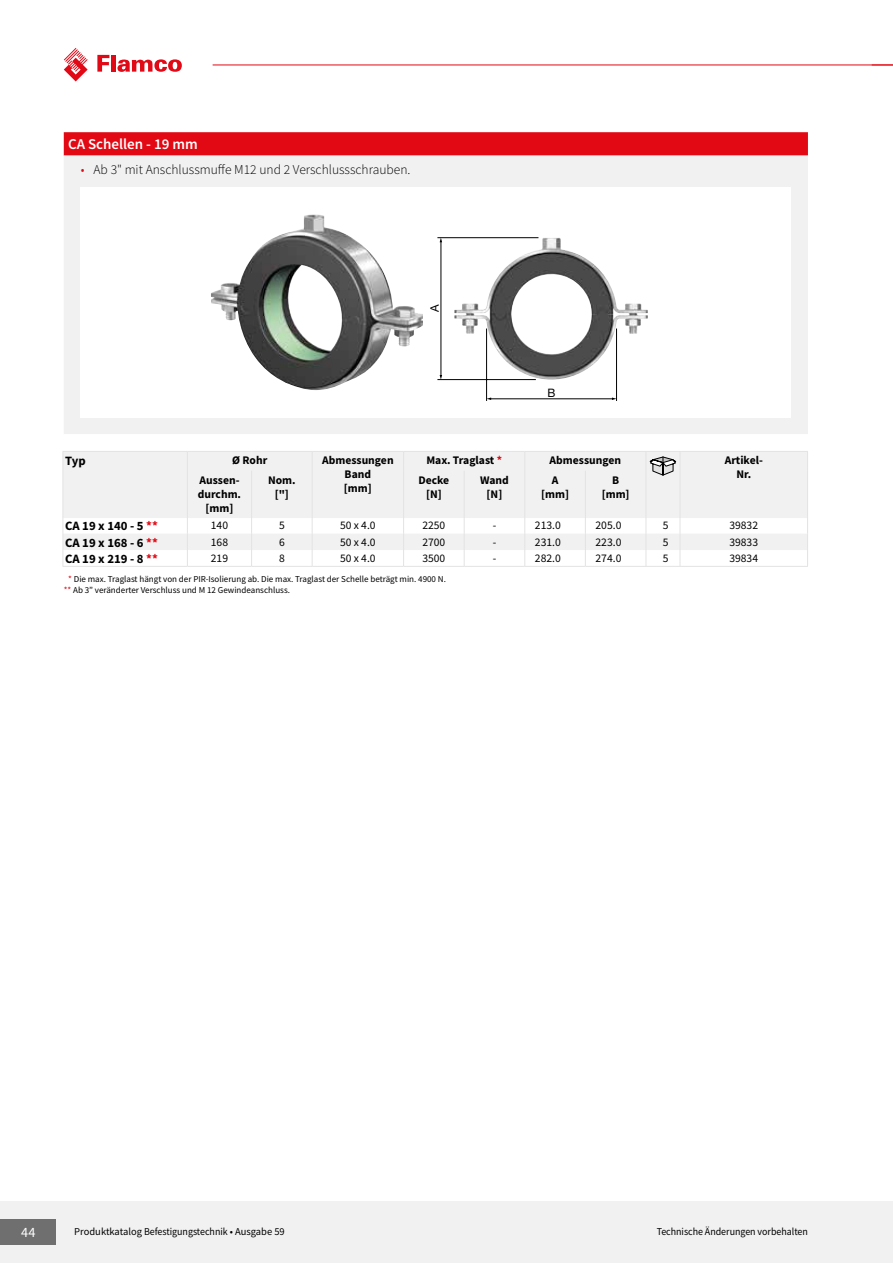
<style>
.page{position:relative;width:893px;height:1263px;background:#fff}
.page>*{position:absolute;margin:0;border:0;box-sizing:border-box;transform-origin:0 0}
.t1{font:600 15px "Source Sans Pro";color:#fff}
.t2{font:14.25px "Source Sans Pro";color:#fff}
.t3{font:300 13.5px "Source Sans Pro";color:#000}
.t4{font:700 12.75px "Source Sans Pro";color:#000}
.t5{font:700 11.7px/14px "Source Sans Pro";color:#000;text-align:center}
.t6{font:11.7px "Source Sans Pro";color:#000}
.t7{font:11.7px "Helvetica Neue LT Com";color:#000}
.t8{font:11.55px "Source Sans Pro";color:#000}
.t9{font:10.5px "Source Sans Pro";letter-spacing:-.005em;color:#000}
.t10{font:10.5px "Source Sans Pro";letter-spacing:-.005em;color:#000;scale:.95 1}
.t11{font:9px/10.8px "Source Sans Pro";color:#000}
.s1{color:#e30914}
</style>
<div class="page">
<div style="left:0;top:1201px;width:893px;height:62px;background:#f1f1f1"></div>
<div style="left:0;top:1219px;width:55px;height:26px;background:#706f6f"></div>
<hr style="left:213px;top:65px;width:680px;height:1px;background:#e30914">
<svg style="left:97px;top:55px;width:12px;height:17px"></svg>
<div style="left:111px;top:55px;width:5px;height:17px;background:#e20917"></div>
<svg style="left:117px;top:59px;width:65px;height:13px"></svg>
<svg style="left:64px;top:48px;width:24px;height:34px"></svg>
<svg style="left:64px;top:132px;width:744px;height:24px;background:#e3111c"></svg>
<div style="left:64px;top:156px;width:744px;height:278px;background:#f1f1f1"></div>
<div style="left:81px;top:187px;width:710px;height:230px;background:#fff"></div>
<img style="left:211px;top:215px;width:212px;height:175px">
<img style="left:454px;top:238px;width:194px;height:149px">
<hr style="left:490px;top:399px;width:123px;height:1px;background:#000">
<hr style="left:441px;top:241px;width:1px;height:135px;background:#000">
<hr style="left:616px;top:328px;width:1px;height:73px;background:#000">
<hr style="left:486px;top:328px;width:1px;height:73px;background:#000">
<hr style="left:437px;top:237px;width:101px;height:1px;background:#000">
<hr style="left:437px;top:379px;width:99px;height:1px;background:#000">
<svg style="left:64px;top:452px;width:743px;height:98px;fill:#f1f1f1"></svg>
<hr style="left:63px;top:451px;width:124px;height:1px;background:#e3e3e3">
<svg style="left:63px;top:452px;width:1px;height:19px"></svg>
<hr style="left:187px;top:451px;width:65px;height:1px;background:#e3e3e3">
<svg style="left:187px;top:452px;width:1px;height:19px"></svg>
<hr style="left:252px;top:451px;width:60px;height:1px;background:#e3e3e3">
<hr style="left:312px;top:451px;width:92px;height:1px;background:#e3e3e3">
<svg style="left:312px;top:452px;width:1px;height:19px"></svg>
<hr style="left:404px;top:451px;width:60px;height:1px;background:#e3e3e3">
<svg style="left:403px;top:452px;width:1px;height:19px"></svg>
<hr style="left:464px;top:451px;width:61px;height:1px;background:#e3e3e3">
<hr style="left:525px;top:451px;width:60px;height:1px;background:#e3e3e3">
<svg style="left:524px;top:452px;width:1px;height:19px"></svg>
<hr style="left:585px;top:451px;width:61px;height:1px;background:#e3e3e3">
<hr style="left:646px;top:451px;width:34px;height:1px;background:#e3e3e3">
<hr style="left:680px;top:451px;width:128px;height:1px;background:#e3e3e3">
<svg style="left:807px;top:452px;width:1px;height:19px"></svg>
<hr style="left:63px;top:471px;width:1px;height:47px;background:#e3e3e3">
<hr style="left:187px;top:471px;width:1px;height:47px;background:#e3e3e3">
<hr style="left:251px;top:471px;width:1px;height:47px;background:#e3e3e3">
<hr style="left:312px;top:471px;width:1px;height:47px;background:#e3e3e3">
<hr style="left:403px;top:471px;width:1px;height:47px;background:#e3e3e3">
<hr style="left:464px;top:471px;width:1px;height:47px;background:#e3e3e3">
<hr style="left:524px;top:471px;width:1px;height:47px;background:#e3e3e3">
<hr style="left:585px;top:471px;width:1px;height:47px;background:#e3e3e3">
<hr style="left:646px;top:471px;width:1px;height:47px;background:#e3e3e3">
<hr style="left:680px;top:471px;width:1px;height:47px;background:#e3e3e3">
<hr style="left:807px;top:471px;width:1px;height:47px;background:#e3e3e3">
<svg style="left:63px;top:518px;width:1px;height:48px"></svg>
<svg style="left:187px;top:518px;width:1px;height:48px"></svg>
<svg style="left:251px;top:518px;width:1px;height:48px"></svg>
<svg style="left:312px;top:518px;width:1px;height:48px"></svg>
<svg style="left:403px;top:518px;width:1px;height:48px"></svg>
<svg style="left:464px;top:518px;width:1px;height:48px"></svg>
<svg style="left:524px;top:518px;width:1px;height:48px"></svg>
<svg style="left:585px;top:518px;width:1px;height:48px"></svg>
<svg style="left:646px;top:518px;width:1px;height:48px"></svg>
<svg style="left:680px;top:518px;width:1px;height:48px"></svg>
<svg style="left:807px;top:518px;width:1px;height:48px"></svg>
<hr style="left:63px;top:566px;width:124px;height:1px;background:#e3e3e3">
<hr style="left:187px;top:566px;width:65px;height:1px;background:#e3e3e3">
<hr style="left:252px;top:566px;width:60px;height:1px;background:#e3e3e3">
<hr style="left:312px;top:566px;width:92px;height:1px;background:#e3e3e3">
<hr style="left:404px;top:566px;width:60px;height:1px;background:#e3e3e3">
<hr style="left:464px;top:566px;width:61px;height:1px;background:#e3e3e3">
<hr style="left:525px;top:566px;width:60px;height:1px;background:#e3e3e3">
<hr style="left:585px;top:566px;width:61px;height:1px;background:#e3e3e3">
<hr style="left:646px;top:566px;width:34px;height:1px;background:#e3e3e3">
<hr style="left:680px;top:566px;width:128px;height:1px;background:#e3e3e3">
<svg style="left:646px;top:452px;width:35px;height:24px"></svg>
<h1 class="t1" style="left:68px;top:134px;width:131px">CA Schellen - 19 mm</h1>
<h3 class="t3" style="left:81px;top:161px;width:331px"><span class="s1">•</span> Ab 3" mit Anschlussmuffe M12 und 2 Verschlussschrauben.</h3>
<p class="t7" style="left:427px;top:312px;width:9px;rotate:-90deg">A</p>
<p class="t7" style="left:548px;top:385px;width:9px">B</p>
<h3 class="t4" style="left:65px;top:452px;width:22px">Typ</h3>
<p class="t5" style="left:232px;top:454px;width:37px">Ø Rohr</p>
<p class="t5" style="left:322px;top:454px;width:73px">Abmessungen<br>Band<br>[mm]</p>
<p class="t5" style="left:426px;top:454px;width:77px">Max. Traglast <span class="s1">*</span></p>
<p class="t5" style="left:550px;top:454px;width:73px">Abmessungen</p>
<p class="t5" style="left:725px;top:454px;width:40px">Artikel-<br>Nr.</p>
<p class="t5" style="left:198px;top:474px;width:45px">Aussen&shy;durchm. [mm]</p>
<p class="t5" style="left:268px;top:474px;width:29px">Nom. ["]</p>
<p class="t5" style="left:418px;top:474px;width:32px">Decke [N]</p>
<p class="t5" style="left:480px;top:474px;width:30px">Wand [N]</p>
<p class="t5" style="left:541px;top:474px;width:29px">A [mm]</p>
<p class="t5" style="left:602px;top:474px;width:29px">B [mm]</p>
<h3 class="t4" style="left:65px;top:517px;width:94px">CA 19 x 140 - 5 <span class="s1">**</span></h3>
<p class="t8" style="left:211px;top:518px;width:19px">140</p>
<p class="t8" style="left:279px;top:518px;width:7px">5</p>
<p class="t8" style="left:340px;top:518px;width:37px">50 x 4.0</p>
<p class="t8" style="left:422px;top:518px;width:24px">2250</p>
<p class="t8" style="left:493px;top:518px;width:5px">-</p>
<p class="t6" style="left:535px;top:518px;width:28px">213.0</p>
<p class="t6" style="left:595px;top:518px;width:28px">205.0</p>
<p class="t8" style="left:663px;top:518px;width:7px">5</p>
<p class="t8" style="left:729px;top:518px;width:30px">39832</p>
<h3 class="t4" style="left:65px;top:534px;width:94px">CA 19 x 168 - 6 <span class="s1">**</span></h3>
<p class="t8" style="left:211px;top:534px;width:19px">168</p>
<p class="t8" style="left:279px;top:534px;width:7px">6</p>
<p class="t8" style="left:340px;top:534px;width:37px">50 x 4.0</p>
<p class="t8" style="left:422px;top:534px;width:24px">2700</p>
<p class="t8" style="left:493px;top:534px;width:5px">-</p>
<p class="t6" style="left:535px;top:534px;width:28px">231.0</p>
<p class="t6" style="left:595px;top:534px;width:28px">223.0</p>
<p class="t8" style="left:663px;top:534px;width:7px">5</p>
<p class="t8" style="left:729px;top:534px;width:30px">39833</p>
<h3 class="t4" style="left:65px;top:550px;width:94px">CA 19 x 219 - 8 <span class="s1">**</span></h3>
<p class="t8" style="left:211px;top:551px;width:19px">219</p>
<p class="t8" style="left:279px;top:551px;width:7px">8</p>
<p class="t8" style="left:340px;top:551px;width:37px">50 x 4.0</p>
<p class="t8" style="left:422px;top:551px;width:24px">3500</p>
<p class="t8" style="left:493px;top:551px;width:5px">-</p>
<p class="t6" style="left:535px;top:551px;width:28px">282.0</p>
<p class="t6" style="left:595px;top:551px;width:28px">274.0</p>
<p class="t8" style="left:663px;top:551px;width:7px">5</p>
<p class="t8" style="left:729px;top:551px;width:30px">39834</p>
<p class="t11" style="left:64px;top:573px;width:384px;text-indent:4px"><span class="s1">*</span> Die max. Traglast hängt von der PIR-Isolierung ab. Die max. Traglast der Schelle beträgt min. 4900 N. <span class="s1">**</span> Ab 3” veränderter Verschluss und M 12 Gewindeanschluss.</p>
<h2 class="t2" style="left:21px;top:1223px;width:16px">44</h2>
<p class="t9" style="left:74px;top:1224px;width:212px">Produktkatalog Befestigungstechnik • Ausgabe 59</p>
<p class="t10" style="left:657px;top:1224px;width:161px">Technische Änderungen vorbehalten</p>
</div>
